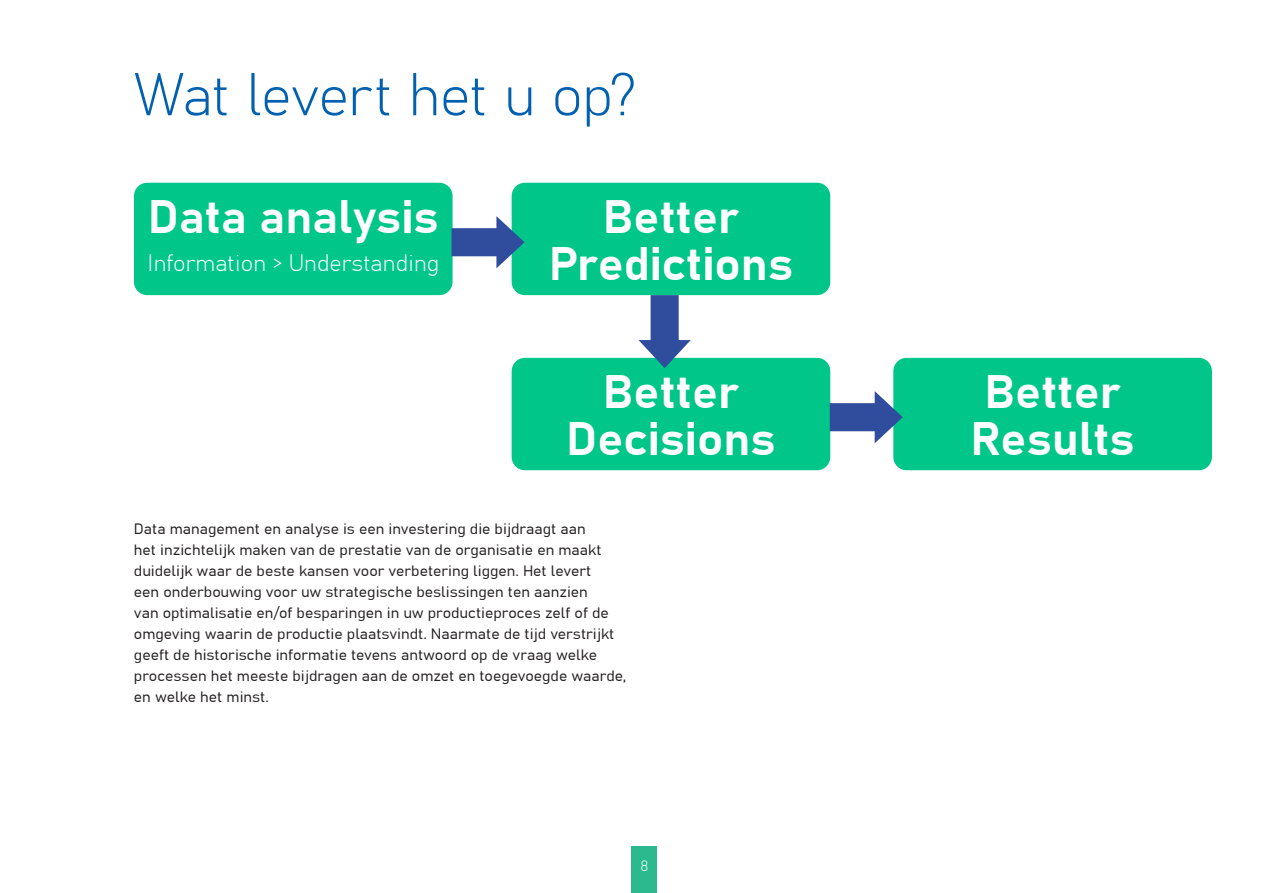
<style>
.page{position:relative;width:1263px;height:893px;background:#fff}
.page>*{position:absolute;margin:0;border:0;box-sizing:border-box;transform-origin:0 0}
.Kopregel_blauw{font:300 59.4px "Grandview";letter-spacing:-.015em;color:#0161b0}
.body_10_14{font:700 46.8px "Grandview";color:#fff}
.body_10_14-2{font:300 23.85px "Grandview";color:#fff}
.body_10_14-3{font:15px/21px "Grandview";color:#231f20}
.t1{font:300 15px "Grandview";color:#fff}
</style>
<div class="page">
<div style="left:631px;top:846px;width:26px;height:47px;background:#2cb98d"></div>
<div style="left:134px;top:183px;width:319px;height:112px;background:#00c68a;border-radius:13px"></div>
<div style="left:512px;top:183px;width:318px;height:112px;background:#00c68a;border-radius:13px"></div>
<div style="left:512px;top:358px;width:318px;height:112px;background:#00c68a;border-radius:13px"></div>
<div style="left:893px;top:358px;width:319px;height:112px;background:#00c68a;border-radius:13px"></div>
<div style="left:451px;top:228px;width:56px;height:28px;background:#2f4d9c"></div>
<svg style="left:496px;top:216px;width:28px;height:52px"></svg>
<div style="left:830px;top:403px;width:55px;height:28px;background:#2f4d9c"></div>
<svg style="left:875px;top:391px;width:28px;height:52px"></svg>
<div style="left:650px;top:295px;width:29px;height:56px;background:#2f4d9c"></div>
<svg style="left:638px;top:340px;width:53px;height:28px"></svg>
<p class="Kopregel_blauw" style="left:134px;top:57px;width:504px">Wat levert het u op?</p>
<p class="body_10_14" style="left:148px;top:186px;width:292px">Data analysis</p>
<p class="body_10_14-2" style="left:147px;top:247px;width:294px">Information &gt; Understanding</p>
<p class="body_10_14" style="left:603px;top:186px;width:138px">Better</p>
<p class="body_10_14" style="left:549px;top:233px;width:246px">Predictions</p>
<p class="body_10_14" style="left:603px;top:361px;width:138px">Better</p>
<p class="body_10_14" style="left:566px;top:408px;width:211px">Decisions</p>
<p class="body_10_14-3" style="left:134px;top:518px;width:494px">Data management en analyse is een investering die bijdraagt aan<br>het inzichtelijk maken van de prestatie van de organisatie en maakt duidelijk waar de beste kansen voor verbetering liggen. Het levert<br>een onderbouwing voor uw strategische beslissingen ten aanzien<br>van optimalisatie en/of besparingen in uw productieproces zelf of de omgeving waarin de productie plaatsvindt. Naarmate de tijd verstrijkt geeft de historische informatie tevens antwoord op de vraag welke processen het meeste bijdragen aan de omzet en toegevoegde waarde, en welke het minst.</p>
<p class="t1" style="left:640px;top:856px;width:9px">8</p>
<p class="body_10_14" style="left:985px;top:361px;width:138px">Better</p>
<p class="body_10_14" style="left:970px;top:408px;width:166px">Results</p>
</div>
